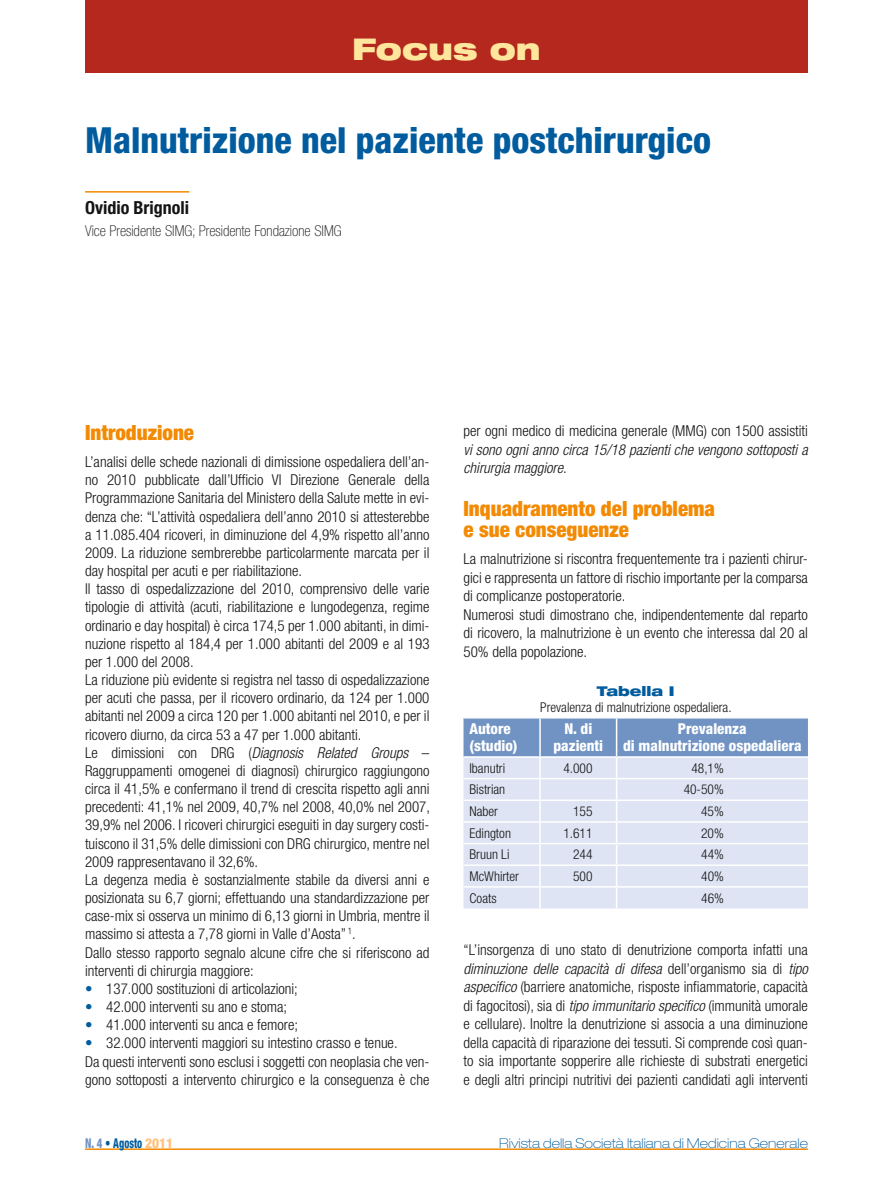
<style>
.page{position:relative;width:893px;height:1191px;background:#fff}
.page>*{position:absolute;margin:0;border:0;box-sizing:border-box;transform-origin:0 0}
.t1{font:800 condensed 36px "Helvetica Neue LT Std";color:#005c9e}
.t2{font:900 expanded 30px "Helvetica Neue LT Std";color:#ffe69d}
.t3{font:900 condensed 21px/21.5px "Helvetica Neue LT Std";color:#f38a03}
.t4{font:700 condensed 18px "Helvetica Neue LT Std";color:#131413}
.t5{font:300 condensed 15px/18.1px "Helvetica Neue LT Std";color:#131413}
.t6{font:italic 300 condensed 15px/18.5px "Helvetica Neue LT Std";color:#131413}
.t7{font:800 condensed 15px/16.5px "Helvetica Neue LT Std";color:#fff;text-align:center}
.t8{font:100 condensed 15px "Helvetica Neue LT Std";color:#131413}
.t9{font:300 condensed 13.5px "Helvetica Neue LT Std";color:#131413}
.t10{font:100 expanded 13.5px "Helvetica Neue LT Std";color:#005c9e}
.t11{font:800 condensed 13.5px "Helvetica Neue LT Std";color:#005c9e;scale:.8 1}
.t12{font:900 expanded 13.5px "Helvetica Neue LT Std";color:#005c9e}
.s1{font-style:italic}
.s2{color:#005c9e}
.s3{font-style:normal}
.s4{color:#7093c4}
.s5{color:#ffc17b}
</style>
<div class="page">
<hr style="left:85px;top:1148px;width:723px;height:2px;background:#f38a03">
<div style="left:85px;top:0;width:723px;height:72px;background:#b5281e"></div>
<hr style="left:85px;top:191px;width:104px;height:2px;background:#f38a03">
<svg style="left:463px;top:718px;width:345px;height:190px;background:#cad5eb"></svg>
<h2 class="t2" style="left:352px;top:29px;width:190px">Focus on</h2>
<h1 class="t1" style="left:85px;top:118px;width:627px">Malnutrizione nel paziente postchirurgico</h1>
<p class="t4" style="left:85px;top:196px;width:106px">Ovidio Brignoli</p>
<p class="t8" style="left:85px;top:222px;width:258px">Vice Presidente SIMG; Presidente Fondazione SIMG</p>
<h3 class="t3" style="left:85px;top:422px;width:110px">Introduzione</h3>
<p class="t5" style="left:85px;top:452px;width:347px">L’analisi delle schede nazionali di dimissione ospedaliera dell’an&shy;no 2010 pubblicate dall’Ufficio VI Direzione Generale della Programmazione Sanitaria del Ministero della Salute mette in evi&shy;denza che: “L’attività ospedaliera dell’anno 2010 si attesterebbe a 11.085.404 ricoveri, in diminuzione del 4,9% rispetto all’anno 2009. La riduzione sembrerebbe particolarmente marcata per il day hospital per acuti e per riabilitazione.<br>Il tasso di ospedalizzazione del 2010, comprensivo delle varie tipologie di attività (acuti, riabilitazione e lungodegenza, regime ordinario e day hospital) è circa 174,5 per 1.000 abitanti, in dimi&shy;nuzione rispetto al 184,4 per 1.000 abitanti del 2009 e al 193 per 1.000 del 2008.<br>La riduzione più evidente si registra nel tasso di ospedalizzazione per acuti che passa, per il ricovero ordinario, da 124 per 1.000 abitanti nel 2009 a circa 120 per 1.000 abitanti nel 2010, e per il ricovero diurno, da circa 53 a 47 per 1.000 abitanti.<br>Le dimissioni con DRG (<span class="s1">Diagnosis Related Groups</span> – Raggruppamenti omogenei di diagnosi) chirurgico raggiungono circa il 41,5% e confermano il trend di crescita rispetto agli anni precedenti: 41,1% nel 2009, 40,7% nel 2008, 40,0% nel 2007, 39,9% nel 2006. I ricoveri chirurgici eseguiti in day surgery costi&shy;tuiscono il 31,5% delle dimissioni con DRG chirurgico, mentre nel 2009 rappresentavano il 32,6%.<br>La degenza media è sostanzialmente stabile da diversi anni e posizionata su 6,7 giorni; effettuando una standardizzazione per case-mix si osserva un minimo di 6,13 giorni in Umbria, mentre il massimo si attesta a 7,78 giorni in Valle d’Aosta” <sup>1</sup>.<br>Dallo stesso rapporto segnalo alcune cifre che si riferiscono ad interventi di chirurgia maggiore:</p>
<p class="t5" style="left:85px;top:979px;width:214px"><span class="s2">•</span> 137.000 sostituzioni di articolazioni;</p>
<p class="t5" style="left:85px;top:997px;width:204px"><span class="s2">•</span> 42.000 interventi su ano e stoma;</p>
<p class="t5" style="left:85px;top:1015px;width:214px"><span class="s2">•</span> 41.000 interventi su anca e femore;</p>
<p class="t5" style="left:85px;top:1033px;width:346px"><span class="s2">•</span> 32.000 interventi maggiori su intestino crasso e tenue.<br>Da questi interventi sono esclusi i soggetti con neoplasia che ven&shy;gono sottoposti a intervento chirurgico e la conseguenza è che</p>
<p class="t5" style="left:463px;top:421px;width:346px">per ogni medico di medicina generale (MMG) con 1500 assistiti</p>
<p class="t6" style="left:463px;top:440px;width:346px">vi sono ogni anno circa 15/18 pazienti che vengono sottoposti a chirurgia maggiore<span class="s3">.</span></p>
<h3 class="t3" style="left:463px;top:497px;width:253px">Inquadramento del problema e sue conseguenze</h3>
<p class="t5" style="left:463px;top:550px;width:346px">La malnutrizione si riscontra frequentemente tra i pazienti chirur&shy;gici e rappresenta un fattore di rischio importante per la comparsa di complicanze postoperatorie.<br>Numerosi studi dimostrano che, indipendentemente dal reparto di ricovero, la malnutrizione è un evento che interessa dal 20 al 50% della popolazione.</p>
<p class="t12" style="left:597px;top:682px;width:79px">Tabella I</p>
<p class="t9" style="left:540px;top:699px;width:193px">Prevalenza di malnutrizione ospedaliera.</p>
<p class="t7" style="left:469px;top:720px;width:50px;text-align:left">Autore (studio)</p>
<p class="t7" style="left:553px;top:720px;width:51px">N. di pazienti</p>
<p class="t7" style="left:623px;top:720px;width:180px">Prevalenza<br>di malnutrizione ospedaliera</p>
<p class="t9" style="left:469px;top:760px;width:37px">Ibanutri</p>
<p class="t9" style="left:563px;top:760px;width:31px">4.000</p>
<p class="t9" style="left:691px;top:760px;width:34px">48,1%</p>
<p class="t9" style="left:469px;top:781px;width:37px">Bistrian</p>
<p class="t9" style="left:684px;top:781px;width:42px">40-50%</p>
<p class="t9" style="left:469px;top:803px;width:30px">Naber</p>
<p class="t9" style="left:573px;top:803px;width:21px">155</p>
<p class="t9" style="left:701px;top:803px;width:24px">45%</p>
<p class="t9" style="left:469px;top:825px;width:43px">Edington</p>
<p class="t9" style="left:563px;top:825px;width:31px">1.611</p>
<p class="t9" style="left:701px;top:825px;width:24px">20%</p>
<p class="t9" style="left:470px;top:846px;width:41px">Bruun Li</p>
<p class="t9" style="left:573px;top:846px;width:21px">244</p>
<p class="t9" style="left:701px;top:846px;width:24px">44%</p>
<p class="t9" style="left:470px;top:868px;width:51px">McWhirter</p>
<p class="t9" style="left:573px;top:868px;width:21px">500</p>
<p class="t9" style="left:701px;top:868px;width:24px">40%</p>
<p class="t9" style="left:470px;top:890px;width:29px">Coats</p>
<p class="t9" style="left:701px;top:890px;width:24px">46%</p>
<p class="t5" style="left:463px;top:940px;width:346px;text-align:justify">“L’insorgenza di uno stato di denutrizione comporta infatti una <span class="s1">diminuzione delle capacità di difesa</span> dell’organismo sia di <span class="s1">tipo aspecifico</span> (barriere anatomiche, risposte infiammatorie, capacità di fagocitosi), sia di <span class="s1">tipo immunitario specifico</span> (immunità umorale e cellulare). Inoltre la denutrizione si associa a una diminuzione della capacità di riparazione dei tessuti. Si comprende così quan&shy;to sia importante sopperire alle richieste di substrati energetici e degli altri principi nutritivi dei pazienti candidati agli interventi</p>
<p class="t11" style="left:85px;top:1135px;width:112px"><span class="s4">N. 4</span> • Agosto <span class="s5">2011</span></p>
<p class="t10" style="left:499px;top:1135px;width:310px">Rivista della Società Italiana di Medicina Generale</p>
</div>
